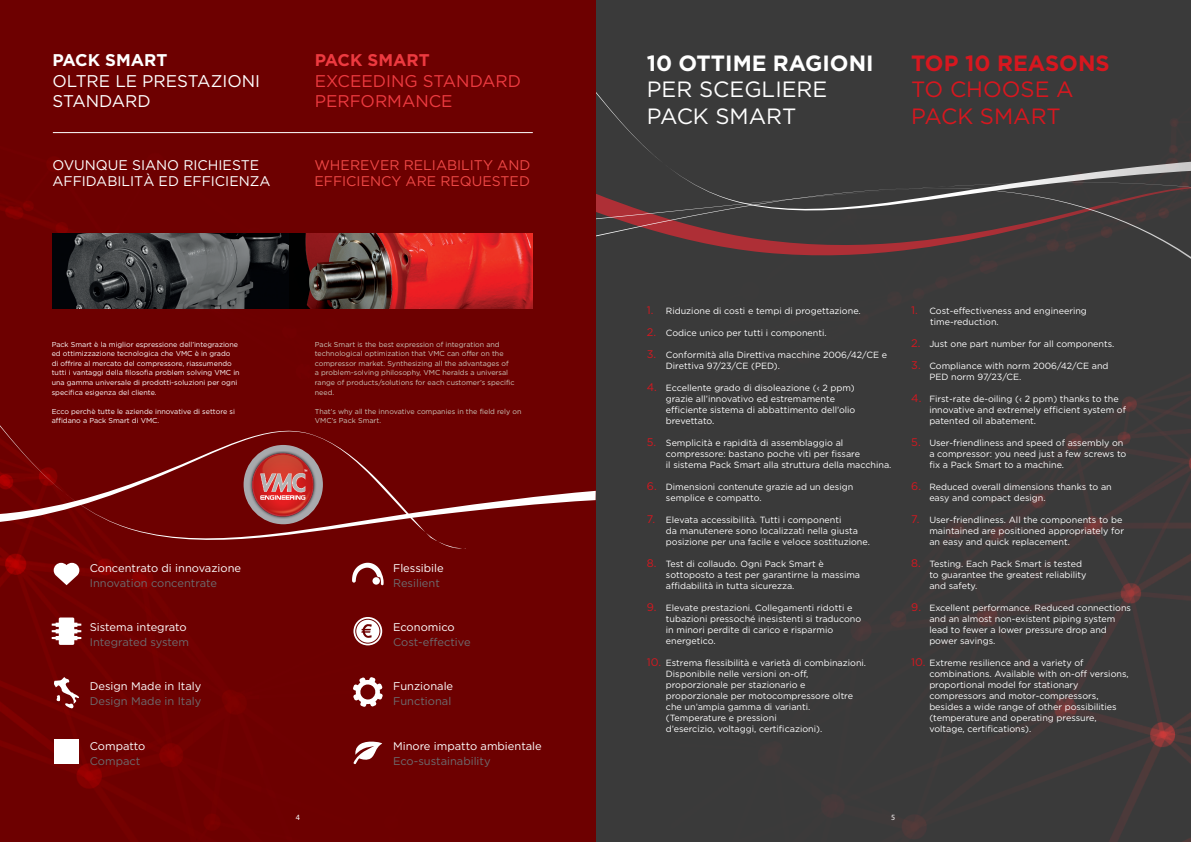
<style>
.page{position:relative;width:1191px;height:842px;background:#fff}
.page>*{position:absolute;margin:0;border:0;box-sizing:border-box;transform-origin:0 0}
.t1{font:22.1px "Gotham HTF";color:#fff}
.t2{font:700 22.1px/26.5px "Gotham HTF";color:#d7171f}
.t3{font:700 22.1px "Gotham HTF";color:#fff}
.t4{font:22.1px "Gotham HTF";color:#d7171f}
.t5{font:17px/20.3px "Gotham HTF";color:#ee3a40}
.t6{font:17px "Gotham HTF";color:#fff}
.t7{font:700 17px "Gotham HTF";color:#fff}
.t8{font:700 17px "Gotham HTF";color:#ee3a40}
.t9{font:14px/16.8px "Gotham HTF";color:#fff}
.t10{font:14px/16.8px "Gotham HTF";color:#ef4846}
.t11{font:11.1px "Gotham";color:#fff}
.t12{font:11.1px "Gotham";color:#6c6d70}
.t13{font:9px/11px "Gotham";color:#fff}
.t14{font:8px "Myriad Pro";color:#fff}
.t15{font:7.2px/9.5px "Gotham HTF";color:#fff}
.t16{font:7.2px/9.5px "Gotham HTF";color:#ccc9bc}
.s1{font-weight:400}
.s2{font-size:11px;color:#d7171f}
</style>
<div class="page">
<img style="left:0;top:0;width:1191px;height:842px">
<svg style="left:502px;top:0;width:689px;height:137px;background:#413232"></svg>
<svg style="left:466px;top:137px;width:725px;height:259px;background:#403636"></svg>
<svg style="left:238px;top:186px;width:953px;height:109px;background:#5a1414"></svg>
<svg style="left:370px;top:181px;width:821px;height:108px;background:#4f3131"></svg>
<img style="left:53px;top:234px;width:479px;height:74px">
<svg style="left:54px;top:676px;width:25px;height:33px"></svg>
<svg style="left:54px;top:563px;width:25px;height:22px"></svg>
<svg style="left:52px;top:617px;width:29px;height:28px"></svg>
<div style="left:54px;top:739px;width:25px;height:25px;background:#fff"></div>
<svg style="left:353px;top:739px;width:31px;height:26px"></svg>
<svg style="left:352px;top:563px;width:32px;height:23px"></svg>
<svg style="left:353px;top:617px;width:29px;height:28px"></svg>
<svg style="left:353px;top:677px;width:30px;height:30px"></svg>
<hr style="left:53px;top:132px;width:480px;height:1px;background:#fff">
<div style="left:0;top:542px;width:466px;height:8px;background:#6d0000"></div>
<svg style="left:0;top:322px;width:596px;height:220px;background:#730a0a"></svg>
<p class="t7" style="left:52px;top:51px;width:116px">PACK SMART</p>
<p class="t6" style="left:52px;top:71px;width:209px">OLTRE LE PRESTAZIONI</p>
<p class="t6" style="left:52px;top:92px;width:100px">STANDARD</p>
<p class="t8" style="left:315px;top:51px;width:116px">PACK SMART</p>
<p class="t5" style="left:315px;top:70px;width:208px">EXCEEDING STANDARD<br>PERFORMANCE</p>
<p class="t9" style="left:52px;top:156px;width:220px">OVUNQUE SIANO RICHIESTE<br>AFFIDABILITÀ ED EFFICIENZA</p>
<p class="t10" style="left:314px;top:156px;width:217px">WHEREVER RELIABILITY AND<br>EFFICIENCY ARE REQUESTED</p>
<p class="t15" style="left:52px;top:339px;width:189px">Pack Smart è la miglior espressione dell’integrazione ed ottimizzazione tecnologica che VMC è in grado<br>di offrire al mercato del compressore, riassumendo tutti i vantaggi della filosofia problem solving VMC in una gamma universale di prodotti-soluzioni per ogni specifica esigenza del cliente.</p>
<p class="t15" style="left:52px;top:406px;width:185px">Ecco perchè tutte le aziende innovative di settore si affidano a Pack Smart di VMC.</p>
<p class="t16" style="left:315px;top:339px;width:201px">Pack Smart is the best expression of integration and technological optimization that VMC can offer on the compressor market. Synthesizing all the advantages of a problem-solving philosophy, VMC heralds a universal range of products/solutions for each customer’s specific need.</p>
<p class="t16" style="left:315px;top:406px;width:208px">That’s why all the innovative companies in the field rely on<br>VMC’s Pack Smart.</p>
<p class="t11" style="left:90px;top:561px;width:153px">Concentrato di innovazione</p>
<p class="t12" style="left:90px;top:575px;width:129px">Innovation concentrate</p>
<p class="t11" style="left:90px;top:620px;width:98px">Sistema integrato</p>
<p class="t12" style="left:90px;top:635px;width:101px">Integrated system</p>
<p class="t11" style="left:90px;top:679px;width:113px">Design Made in Italy</p>
<p class="t12" style="left:90px;top:694px;width:113px">Design Made in Italy</p>
<p class="t11" style="left:90px;top:739px;width:57px">Compatto</p>
<p class="t12" style="left:90px;top:753px;width:52px">Compact</p>
<p class="t14" style="left:296px;top:812px;width:6px">4</p>
<p class="t11" style="left:393px;top:561px;width:52px">Flessibile</p>
<p class="t12" style="left:393px;top:575px;width:48px">Resilient</p>
<p class="t11" style="left:393px;top:620px;width:63px">Economico</p>
<p class="t12" style="left:393px;top:635px;width:79px">Cost-effective</p>
<p class="t11" style="left:393px;top:679px;width:62px">Funzionale</p>
<p class="t12" style="left:393px;top:694px;width:60px">Functional</p>
<p class="t11" style="left:393px;top:739px;width:150px">Minore impatto ambientale</p>
<p class="t12" style="left:393px;top:753px;width:99px">Eco-sustainability</p>
<p class="t3" style="left:647px;top:50px;width:228px">10 OTTIME RAGIONI</p>
<p class="t1" style="left:647px;top:77px;width:182px">PER SCEGLIERE</p>
<p class="t1" style="left:647px;top:104px;width:151px">PACK SMART</p>
<p class="t2" style="left:911px;top:49px;width:200px">TOP 10 REASONS<br><span class="s1">TO CHOOSE A</span></p>
<p class="t4" style="left:911px;top:104px;width:151px">PACK SMART</p>
<p class="t13" style="left:647px;top:305px;width:215px"><span class="s2">1.</span> Riduzione di costi e tempi di progettazione.</p>
<p class="t13" style="left:647px;top:327px;width:181px"><span class="s2">2.</span> Codice unico per tutti i componenti.</p>
<p class="t13" style="left:666px;top:349px;width:223px;text-indent:-19px"><span class="s2">3.</span> Conformità alla Direttiva macchine 2006/42/CE e<br>Direttiva 97/23/CE (PED).</p>
<p class="t13" style="left:666px;top:382px;width:191px;text-indent:-19px"><span class="s2">4.</span> Eccellente grado di disoleazione (‹ 2 ppm) grazie all’innovativo ed estremamente efficiente sistema di abbattimento dell’olio brevettato.</p>
<p class="t13" style="left:666px;top:437px;width:227px;text-indent:-19px"><span class="s2">5.</span> Semplicità e rapidità di assemblaggio al compressore: bastano poche viti per fissare<br>il sistema Pack Smart alla struttura della macchina.</p>
<p class="t13" style="left:666px;top:481px;width:189px;text-indent:-19px"><span class="s2">6.</span> Dimensioni contenute grazie ad un design semplice e compatto.</p>
<p class="t13" style="left:666px;top:514px;width:205px;text-indent:-19px"><span class="s2">7.</span> Elevata accessibilità. Tutti i componenti<br>da manutenere sono localizzati nella giusta posizione per una facile e veloce sostituzione.</p>
<p class="t13" style="left:666px;top:558px;width:196px;text-indent:-19px"><span class="s2">8.</span> Test di collaudo. Ogni Pack Smart è sottoposto a test per garantirne la massima affidabilità in tutta sicurezza.</p>
<p class="t13" style="left:666px;top:602px;width:197px;text-indent:-19px"><span class="s2">9.</span> Elevate prestazioni. Collegamenti ridotti e tubazioni pressoché inesistenti si traducono in minori perdite di carico e risparmio energetico.</p>
<p class="t13" style="left:666px;top:657px;width:202px;text-indent:-19px"><span class="s2">10.</span> Estrema flessibilità e varietà di combinazioni.<br>Disponibile nelle versioni on-off, proporzionale per stazionario e proporzionale per motocompressore oltre che un’ampia gamma di varianti. (Temperature e pressioni<br>d’esercizio, voltaggi, certificazioni).</p>
<p class="t13" style="left:911px;top:305px;width:177px"><span class="s2">1.</span> Cost-effectiveness and engineering</p>
<p class="t13" style="left:930px;top:316px;width:70px">time-reduction.</p>
<p class="t13" style="left:911px;top:338px;width:205px"><span class="s2">2.</span> Just one part number for all components.</p>
<p class="t13" style="left:911px;top:360px;width:199px"><span class="s2">3.</span> Compliance with norm 2006/42/CE and</p>
<p class="t13" style="left:929px;top:371px;width:94px">PED norm 97/23/CE.</p>
<p class="t13" style="left:929px;top:393px;width:198px;text-indent:-18px"><span class="s2">4.</span> First-rate de-oiling (‹ 2 ppm) thanks to the innovative and extremely efficient system of patented oil abatement.</p>
<p class="t13" style="left:929px;top:437px;width:198px;text-indent:-18px"><span class="s2">5.</span> User-friendliness and speed of assembly on a compressor: you need just a few screws to fix a Pack Smart to a machine.</p>
<p class="t13" style="left:929px;top:481px;width:184px;text-indent:-18px"><span class="s2">6.</span> Reduced overall dimensions thanks to an easy and compact design.</p>
<p class="t13" style="left:929px;top:514px;width:196px;text-indent:-18px"><span class="s2">7.</span> User-friendliness. All the components to be maintained are positioned appropriately for an easy and quick replacement.</p>
<p class="t13" style="left:911px;top:558px;width:172px"><span class="s2">8.</span> Testing. Each Pack Smart is tested</p>
<p class="t13" style="left:929px;top:569px;width:159px">to guarantee the greatest reliability</p>
<p class="t13" style="left:929px;top:580px;width:50px">and safety.</p>
<p class="t13" style="left:911px;top:602px;width:221px;text-align:center"><span class="s2">9.</span> Excellent performance. Reduced connections and an almost non-existent piping system</p>
<p class="t13" style="left:929px;top:624px;width:179px">lead to fewer a lower pressure drop and</p>
<p class="t13" style="left:929px;top:635px;width:68px">power savings.</p>
<p class="t13" style="left:929px;top:657px;width:201px;text-indent:-18px"><span class="s2">10.</span> Extreme resilience and a variety of combinations. Available with on-off versions, proportional model for stationary compressors and motor-compressors, besides a wide range of other possibilities (temperature and operating pressure, voltage, certifications).</p>
<p class="t14" style="left:891px;top:812px;width:6px">5</p>
</div>
